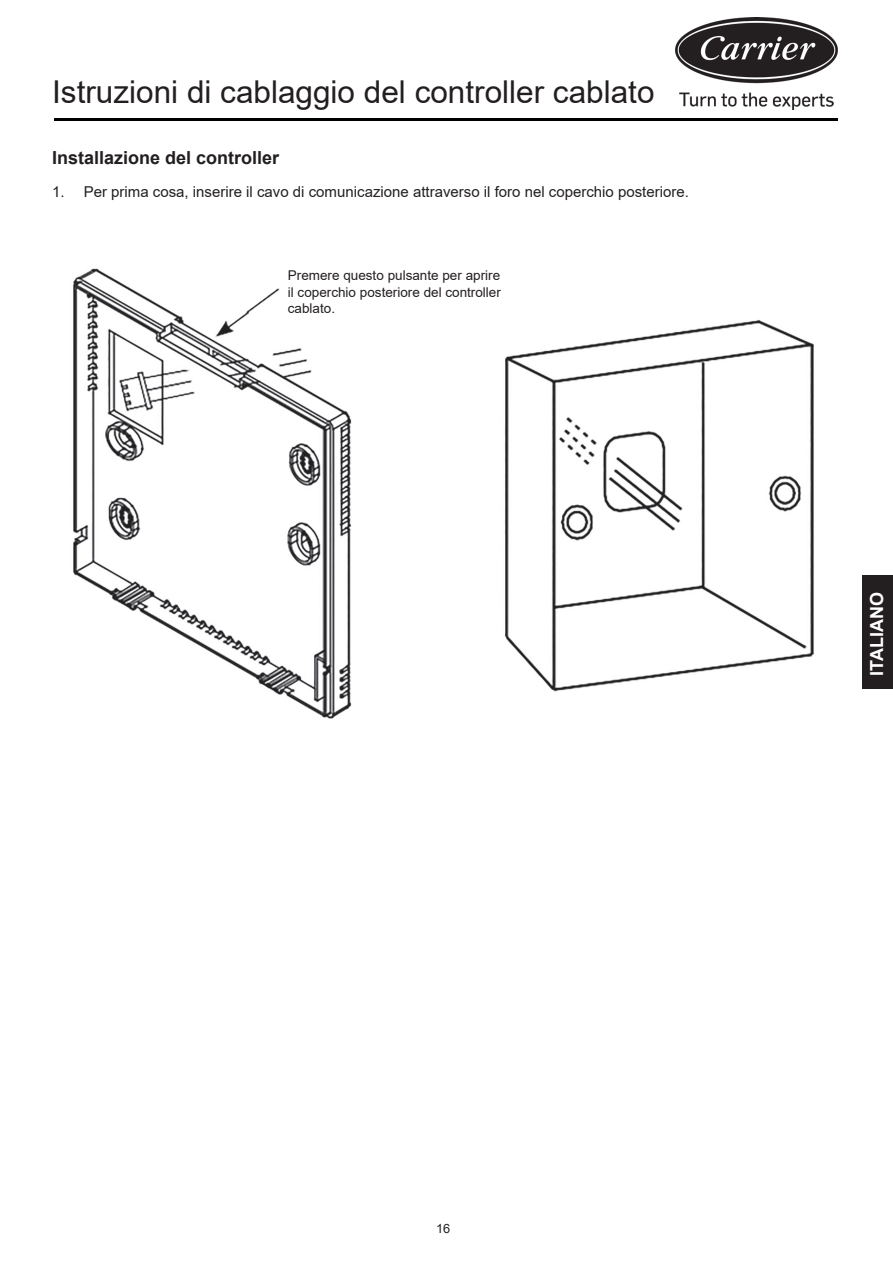
<style>
.page{position:relative;width:893px;height:1263px;background:#fff}
.page>*{position:absolute;margin:0;border:0;box-sizing:border-box;transform-origin:0 0}
.t1{font:31.5px "Arial";color:#231f20}
.t2{font:700 18px "Arial";color:#231f20}
.t3{font:700 18px "Arial";color:#fff}
.t4{font:15px "Arial";color:#231f20}
.t5{font:13.5px/16.2px "Arial";color:#231f20;text-align:justify}
.t6{font:12.75px "Arial";color:#231f20}
</style>
<div class="page">
<hr style="left:54px;top:119px;width:783px;height:2px;background:#000">
<img style="left:675px;top:18px;width:162px;height:91px">
<img style="left:73px;top:268px;width:741px;height:451px">
<div style="left:863px;top:575px;width:30px;height:113px;background:#231f20"></div>
<p class="t1" style="left:52px;top:70px;width:604px">Istruzioni di cablaggio del controller cablato</p>
<p class="t2" style="left:52px;top:145px;width:229px">Installazione del controller</p>
<p class="t4" style="left:52px;top:182px;width:638px">1. Per prima cosa, inserire il cavo di comunicazione attraverso il foro nel coperchio posteriore.</p>
<p class="t5" style="left:288px;top:267px;width:215px">Premere questo pulsante per aprire il coperchio posteriore del controller cablato.</p>
<p class="t3" style="left:864px;top:675px;width:85px;rotate:-90deg">ITALIANO</p>
<p class="t6" style="left:436px;top:1220px;width:16px">16</p>
</div>
